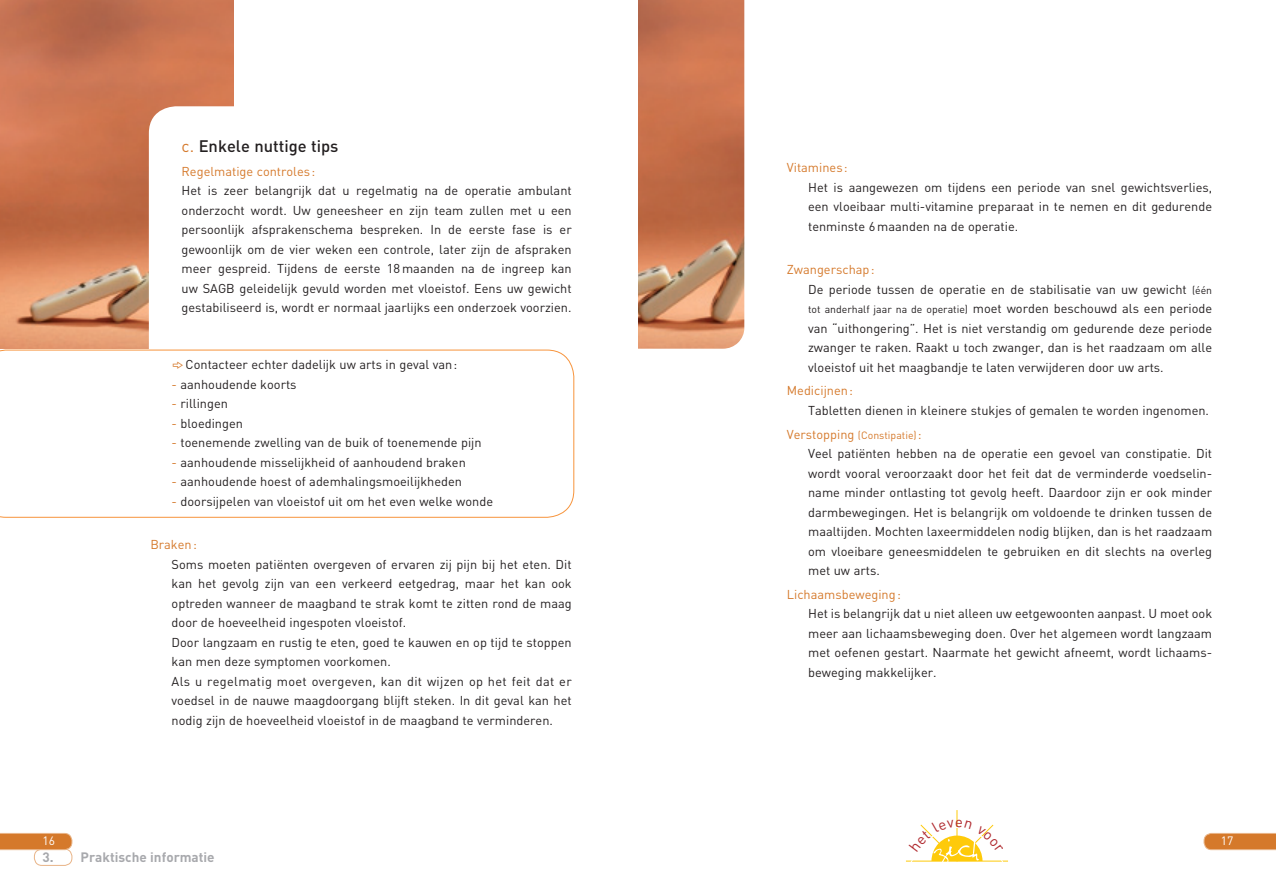
<style>
.page{position:relative;width:1276px;height:893px;background:#fff}
.page>*{position:absolute;margin:0;border:0;box-sizing:border-box;transform-origin:0 0}
.t1{font:500 16.5px "DIN";color:#231f20}
.t2{font:700 13.5px "DIN";color:#a8a9ad}
.t3{font:12.75px/19.5px "DIN";color:#231f20;text-align:justify}
.t4{font:12.75px "DIN";color:#d5792b}
.t5{font:12px "DIN";color:#fff}
.t6{font:10.5px "DIN";color:#d5792b}
.s1{font-weight:400;color:#d5792b}
.s2{font-family:"Zeal";color:#d5792b}
.s3{color:#d5792b}
.s4{font-size:10.5px}
.s5{font-size:12.75px}
</style>
<div class="page">
<div style="left:34px;top:849px;width:38px;height:17px;border:1px solid #e9b487;border-radius:7px"></div>
<img style="left:0;top:0;width:234px;height:349px">
<div style="left:149px;top:106px;width:553px;height:277px;background:#fff;border-radius:27px"></div>
<img style="left:638px;top:0;width:106px;height:349px">
<svg style="left:0;top:833px;width:72px;height:17px"></svg>
<svg style="left:1203px;top:833px;width:73px;height:17px"></svg>
<svg style="left:0;top:350px;width:574px;height:168px"></svg>
<svg style="left:906px;top:810px;width:102px;height:52px"></svg>
<p class="t1" style="left:182px;top:135px;width:158px"><span class="s1">c.</span> Enkele nuttige tips</p>
<p class="t4" style="left:182px;top:163px;width:135px">Regelmatige controles:</p>
<p class="t3" style="left:182px;top:180px;width:392px">Het is zeer belangrijk dat u regelmatig na de operatie ambulant onderzocht wordt. Uw geneesheer en zijn team zullen met u een persoonlijk afsprakenschema bespreken. In de eerste fase is er gewoonlijk om de vier weken een controle, later zijn de afspraken meer gespreid. Tijdens de eerste 18 maanden na de ingreep kan uw SAGB geleidelijk gevuld worden met vloeistof. Eens uw gewicht gestabiliseerd is, wordt er normaal jaarlijks een onderzoek voorzien.</p>
<p class="t3" style="left:172px;top:355px;width:287px"><span class="s2">c</span>Contacteer echter dadelijk uw arts in geval van:</p>
<p class="t3" style="left:172px;top:374px;width:126px"><span class="s3">-</span> aanhoudende koorts</p>
<p class="t3" style="left:172px;top:394px;width:58px"><span class="s3">-</span> rillingen</p>
<p class="t3" style="left:172px;top:413px;width:73px"><span class="s3">-</span> bloedingen</p>
<p class="t3" style="left:172px;top:433px;width:311px"><span class="s3">-</span> toenemende zwelling van de buik of toenemende pijn</p>
<p class="t3" style="left:172px;top:452px;width:296px"><span class="s3">-</span> aanhoudende misselijkheid of aanhoudend braken</p>
<p class="t3" style="left:172px;top:472px;width:292px"><span class="s3">-</span> aanhoudende hoest of ademhalingsmoeilijkheden</p>
<p class="t3" style="left:172px;top:491px;width:323px"><span class="s3">-</span> doorsijpelen van vloeistof uit om het even welke wonde</p>
<p class="t4" style="left:150px;top:537px;width:48px">Braken:</p>
<p class="t3" style="left:172px;top:554px;width:402px;text-align:left">Soms moeten patiënten overgeven of ervaren zij pijn bij het eten. Dit kan het gevolg zijn van een verkeerd eetgedrag, maar het kan ook optreden wanneer de maagband te strak komt te zitten rond de maag door de hoeveelheid ingespoten vloeistof.<br>Door langzaam en rustig te eten, goed te kauwen en op tijd te stoppen kan men deze symptomen voorkomen.<br>Als u regelmatig moet overgeven, kan dit wijzen op het feit dat er voedsel in de nauwe maagdoorgang blijft steken. In dit geval kan het nodig zijn de hoeveelheid vloeistof in de maagband te verminderen.</p>
<p class="t4" style="left:787px;top:160px;width:62px">Vitamines:</p>
<p class="t3" style="left:808px;top:177px;width:405px">Het is aangewezen om tijdens een periode van snel gewichtsverlies, een vloeibaar multi-vitamine preparaat in te nemen en dit gedurende tenminste 6 maanden na de operatie.</p>
<p class="t3" style="left:808px;top:259px;width:405px;text-align:left;text-indent:-21px"><span class="s3">Zwangerschap:<br></span>De periode tussen de operatie en de stabilisatie van uw gewicht <span class="s4">(één tot anderhalf jaar na de operatie)</span> moet worden beschouwd als een periode van “uithongering”. Het is niet verstandig om gedurende deze periode zwanger te raken. Raakt u toch zwanger, dan is het raadzaam om alle vloeistof uit het maagbandje te laten verwijderen door uw arts.</p>
<p class="t4" style="left:787px;top:383px;width:68px">Medicijnen:</p>
<p class="t3" style="left:808px;top:400px;width:402px">Tabletten dienen in kleinere stukjes of gemalen te worden ingenomen.</p>
<p class="t6" style="left:787px;top:428px;width:136px"><span class="s5">Verstopping</span> (Constipatie)<span class="s5">:</span></p>
<p class="t3" style="left:808px;top:443px;width:405px;text-align:left">Veel patiënten hebben na de operatie een gevoel van constipatie. Dit wordt vooral veroorzaakt door het feit dat de verminderde voedselin&shy;name minder ontlasting tot gevolg heeft. Daardoor zijn er ook minder darmbewegingen. Het is belangrijk om voldoende te drinken tussen de maaltijden. Mochten laxeermiddelen nodig blijken, dan is het raadzaam om vloeibare geneesmiddelen te gebruiken en dit slechts na overleg met uw arts.</p>
<p class="t4" style="left:787px;top:586px;width:115px">Lichaamsbeweging:</p>
<p class="t3" style="left:808px;top:604px;width:405px">Het is belangrijk dat u niet alleen uw eetgewoonten aanpast. U moet ook meer aan lichaamsbeweging doen. Over het algemeen wordt langzaam met oefenen gestart. Naarmate het gewicht afneemt, wordt lichaams&shy;beweging makkelijker.</p>
<p class="t5" style="left:43px;top:833px;width:14px">16</p>
<p class="t5" style="left:1221px;top:833px;width:14px">17</p>
<p class="t2" style="left:43px;top:848px;width:174px">3. Praktische informatie</p>
</div>
